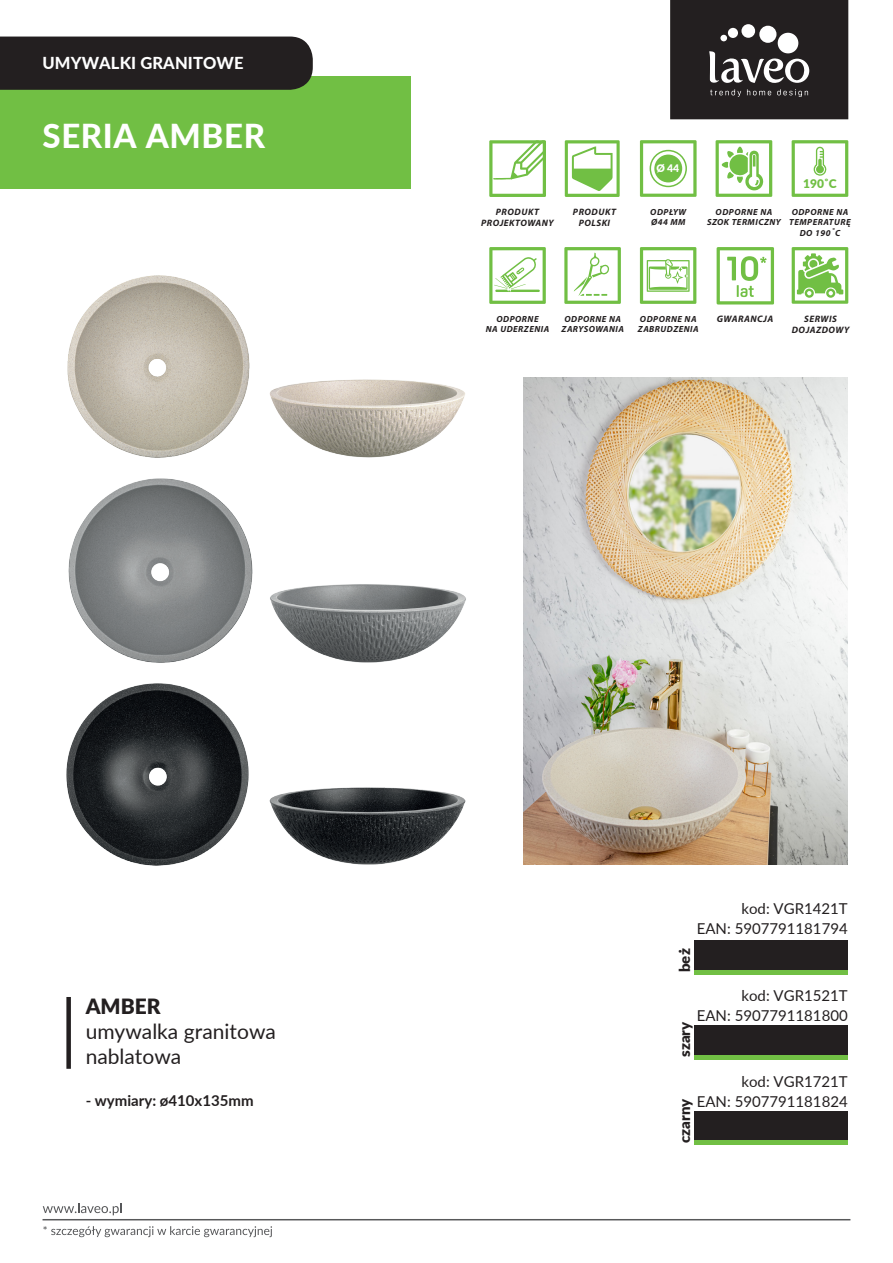
<style>
.page{position:relative;width:893px;height:1263px;background:#fff}
.page>*{position:absolute;margin:0;border:0;box-sizing:border-box;transform-origin:0 0}
.t1{font:800 33px "Lato";letter-spacing:.02em;color:#fff}
.t2{font:21px/25.2px "Lato";color:#231f20}
.t3{font:900 21px "Lato";color:#231f20}
.t4{font:800 16.5px "Lato";letter-spacing:.005em;color:#fff}
.t5{font:15px/19.8px "Lato";color:#231f20;text-align:right}
.t6{font:700 15px "Lato";color:#231f20}
.t7{font:900 15px "Lato";color:#231f20}
.t8{font:900 12px "Lato";color:#71bf44}
.t9{font:900 10.35px "Lato";color:#fff}
.t10{font:italic 700 9.45px "Myriad Pro";letter-spacing:.055em;color:#231f20}
.t11{font:italic 700 9.3px/11.1px "Myriad Pro";letter-spacing:.055em;color:#231f20;text-align:center}
.t12{font:italic 700 8.85px/10.6px "Myriad Pro";letter-spacing:.055em;color:#231f20;text-align:center}
</style>
<div class="page">
<svg style="left:43px;top:1203px;width:79px;height:12px"></svg>
<hr style="left:43px;top:1219px;width:807px;height:1px;background:#57585a">
<svg style="left:43px;top:1226px;width:229px;height:11px"></svg>
<div style="left:0;top:76px;width:411px;height:113px;background:#71bf44"></div>
<div style="left:0;top:37px;width:313px;height:53px;background:#231f20"></div>
<svg style="left:670px;top:0;width:178px;height:119px;background:#383435"></svg>
<img style="left:67px;top:275px;width:183px;height:183px">
<img style="left:68px;top:478px;width:185px;height:185px">
<img style="left:66px;top:683px;width:183px;height:183px">
<img style="left:269px;top:379px;width:196px;height:79px">
<img style="left:270px;top:584px;width:196px;height:79px">
<img style="left:269px;top:787px;width:197px;height:78px">
<div style="left:66px;top:997px;width:5px;height:72px;background:#231f20"></div>
<div style="left:695px;top:1025px;width:153px;height:30px;background:#231f20"></div>
<hr style="left:695px;top:1055px;width:153px;height:4px;background:#71bf44">
<div style="left:695px;top:1111px;width:153px;height:30px;background:#231f20"></div>
<hr style="left:695px;top:1141px;width:153px;height:4px;background:#71bf44">
<div style="left:695px;top:940px;width:153px;height:30px;background:#231f20"></div>
<hr style="left:695px;top:970px;width:153px;height:4px;background:#71bf44">
<img style="left:524px;top:378px;width:324px;height:486px">
<svg style="left:715px;top:140px;width:57px;height:57px"></svg>
<svg style="left:717px;top:247px;width:57px;height:57px"></svg>
<svg style="left:792px;top:140px;width:56px;height:57px"></svg>
<svg style="left:792px;top:247px;width:56px;height:57px"></svg>
<svg style="left:640px;top:140px;width:57px;height:57px"></svg>
<div style="left:654px;top:155px;width:28px;height:27px;background:#71bf44;border-radius:50%"></div>
<div style="left:650px;top:150px;width:37px;height:37px;border:2px solid #71bf44;border-radius:50%"></div>
<svg style="left:564px;top:247px;width:57px;height:57px"></svg>
<svg style="left:489px;top:247px;width:57px;height:57px"></svg>
<svg style="left:640px;top:247px;width:56px;height:57px"></svg>
<svg style="left:565px;top:140px;width:55px;height:57px"></svg>
<svg style="left:489px;top:140px;width:57px;height:57px"></svg>
<h3 class="t4" style="left:43px;top:51px;width:203px">UMYWALKI GRANITOWE</h3>
<h1 class="t1" style="left:43px;top:111px;width:224px">SERIA AMBER</h1>
<p class="t11" style="left:481px;top:206px;width:74px">PRODUKT<br>PROJEKTOWANY</p>
<p class="t11" style="left:573px;top:206px;width:45px">PRODUKT<br>POLSKI</p>
<p class="t9" style="left:656px;top:161px;width:24px">Ø 44</p>
<p class="t12" style="left:650px;top:206px;width:37px;text-align:left">ODPŁYW<br>Ø44 MM</p>
<p class="t12" style="left:707px;top:206px;width:75px">ODPORNE NA<br>SZOK TERMICZNY</p>
<h3 class="t8" style="left:803px;top:175px;width:35px">190˚C</h3>
<p class="t12" style="left:789px;top:206px;width:63px">ODPORNE NA<br>TEMPERATURĘ<br>DO 190˚C</p>
<p class="t12" style="left:486px;top:313px;width:65px">ODPORNE<br>NA UDERZENIA</p>
<p class="t12" style="left:638px;top:313px;width:62px;text-align:left">ODPORNE NA<br>ZABRUDZENIA</p>
<p class="t12" style="left:561px;top:313px;width:64px">ODPORNE NA<br>ZARYSOWANIA</p>
<p class="t10" style="left:717px;top:312px;width:58px">GWARANCJA</p>
<p class="t11" style="left:792px;top:313px;width:59px">SERWIS<br>DOJAZDOWY</p>
<h2 class="t3" style="left:86px;top:990px;width:76px">AMBER</h2>
<h2 class="t2" style="left:86px;top:1018px;width:192px">umywalka granitowa nablatowa</h2>
<h3 class="t6" style="left:86px;top:1090px;width:169px">- wymiary: ø410x135mm</h3>
<h3 class="t5" style="left:697px;top:898px;width:152px">kod: VGR1421T<br>EAN: 5907791181794</h3>
<h3 class="t7" style="left:673px;top:972px;width:25px;rotate:-90deg">beż</h3>
<h3 class="t5" style="left:697px;top:985px;width:152px">kod: VGR1521T<br>EAN: 5907791181800</h3>
<h3 class="t7" style="left:673px;top:1057px;width:37px;rotate:-90deg">szary</h3>
<h3 class="t5" style="left:697px;top:1071px;width:152px">kod: VGR1721T<br>EAN: 5907791181824</h3>
<h3 class="t7" style="left:673px;top:1143px;width:46px;rotate:-90deg">czarny</h3>
</div>
